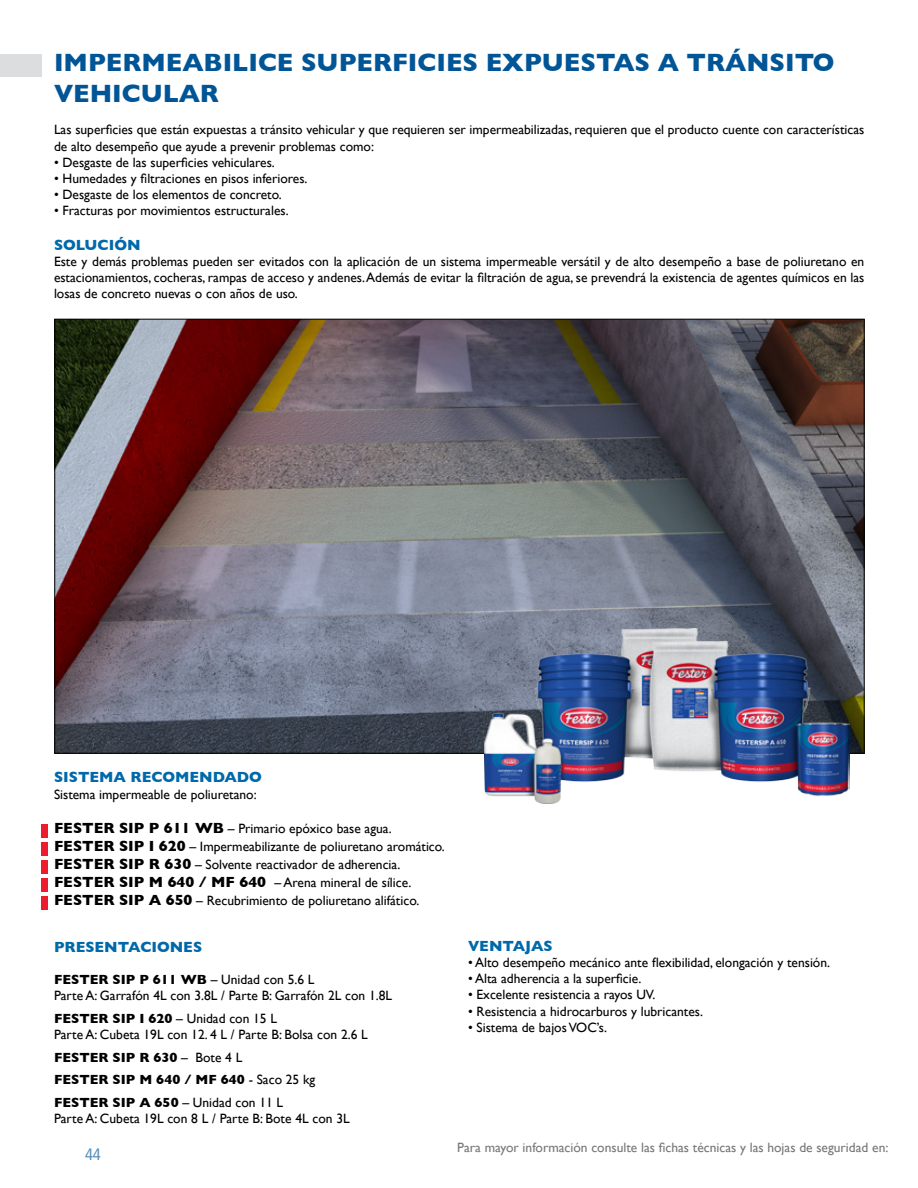
<style>
.page{position:relative;width:918px;height:1188px;background:#fff}
.page>*{position:absolute;margin:0;border:0;box-sizing:border-box;transform-origin:0 0}
.t1{font:700 25.5px/30.6px "Gill Sans";color:#005596}
.t2{font:condensed 16.5px "Frutiger";color:#578fba}
.t3{font:700 15px "Gill Sans";color:#0069aa}
.t4{font:13.5px/16.2px "Gill Sans";color:#000}
.t5{font:700 13.5px/22.5px "Gill Sans";color:#000}
.t6{font:13.5px "Gill Sans";color:#757779}
.s1{font-weight:700;font-size:15px}
.s2{font-weight:700}
.s3{font-weight:400}
</style>
<div class="page">
<img style="left:57px;top:321px;width:805px;height:430px">
<div style="left:42px;top:824px;width:6px;height:13px;background:#ed1b2e"></div>
<div style="left:42px;top:842px;width:6px;height:13px;background:#ed1b2e"></div>
<div style="left:42px;top:860px;width:6px;height:13px;background:#ed1b2e"></div>
<div style="left:42px;top:878px;width:6px;height:13px;background:#ed1b2e"></div>
<div style="left:42px;top:896px;width:6px;height:13px;background:#ed1b2e"></div>
<img style="left:485px;top:629px;width:365px;height:175px">
<div style="left:0;top:54px;width:42px;height:23px;background:#dcddde"></div>
<h1 class="t1" style="left:54px;top:47px;width:782px">IMPERMEABILICE SUPERFICIES EXPUESTAS A TRÁNSITO<br>VEHICULAR</h1>
<p class="t4" style="left:54px;top:122px;width:812px">Las superficies que están expuestas a tránsito vehicular y que requieren ser impermeabilizadas, requieren que el producto cuente con características de alto desempeño que ayude a prevenir problemas como:</p>
<p class="t4" style="left:54px;top:154px;width:222px">• Desgaste de las superficies vehiculares.</p>
<p class="t4" style="left:54px;top:170px;width:255px">• Humedades y filtraciones en pisos inferiores.</p>
<p class="t4" style="left:54px;top:187px;width:229px">• Desgaste de los elementos de concreto.</p>
<p class="t4" style="left:54px;top:203px;width:236px">• Fracturas por movimientos estructurales.</p>
<p class="t3" style="left:54px;top:233px;width:88px">SOLUCIÓN</p>
<p class="t4" style="left:54px;top:253px;width:812px;text-align:justify">Este y demás problemas pueden ser evitados con la aplicación de un sistema impermeable versátil y de alto desempeño a base de poliuretano en estacionamientos, cocheras, rampas de acceso y andenes. Además de evitar la filtración de agua, se prevendrá la existencia de agentes químicos en las losas de concreto nuevas o con años de uso.</p>
<p class="t3" style="left:54px;top:766px;width:210px">SISTEMA RECOMENDADO</p>
<p class="t4" style="left:54px;top:786px;width:204px">Sistema impermeable de poliuretano:</p>
<p class="t4" style="left:54px;top:819px;width:392px;line-height:18px"><span class="s1">FESTER SIP P 611 WB</span> – Primario epóxico base agua.<br><span class="s1">FESTER SIP I 620</span> – Impermeabilizante de poliuretano aromático.<br><span class="s1">FESTER SIP R 630</span> – Solvente reactivador de adherencia.<br><span class="s1">FESTER SIP M 640 / MF 640</span> – Arena mineral de sílice.<br><span class="s1">FESTER SIP A 650</span> – Recubrimiento de poliuretano alifático.</p>
<p class="t3" style="left:54px;top:935px;width:150px">PRESENTACIONES</p>
<p class="t4" style="left:54px;top:971px;width:340px"><span class="s2">FESTER SIP P 611 WB</span> – Unidad con 5.6 L<br>Parte A: Garrafón 4L con 3.8L / Parte B: Garrafón 2L con 1.8L</p>
<p class="t4" style="left:54px;top:1010px;width:315px"><span class="s2">FESTER SIP I 620</span> – Unidad con 15 L<br>Parte A: Cubeta 19L con 12. 4 L / Parte B: Bolsa con 2.6 L</p>
<p class="t5" style="left:54px;top:1046px;width:263px">FESTER SIP R 630 <span class="s3">– Bote 4 L<br></span>FESTER SIP M 640 / MF 640 <span class="s3">- Saco 25 kg<br></span>FESTER SIP A 650 <span class="s3">– Unidad con 11 L</span></p>
<p class="t4" style="left:54px;top:1110px;width:297px">Parte A: Cubeta 19L con 8 L / Parte B: Bote 4L con 3L</p>
<p class="t2" style="left:85px;top:1145px;width:17px">44</p>
<p class="t3" style="left:468px;top:934px;width:86px">VENTAJAS</p>
<p class="t4" style="left:468px;top:954px;width:364px">• Alto desempeño mecánico ante flexibilidad, elongación y tensión.</p>
<p class="t4" style="left:468px;top:970px;width:175px">• Alta adherencia a la superficie.</p>
<p class="t4" style="left:468px;top:987px;width:189px">• Excelente resistencia a rayos UV.</p>
<p class="t4" style="left:468px;top:1003px;width:237px">• Resistencia a hidrocarburos y lubricantes.</p>
<p class="t4" style="left:468px;top:1019px;width:141px">• Sistema de bajos VOC’s.</p>
<p class="t6" style="left:457px;top:1139px;width:433px">Para mayor información consulte las fichas técnicas y las hojas de seguridad en:</p>
</div>
